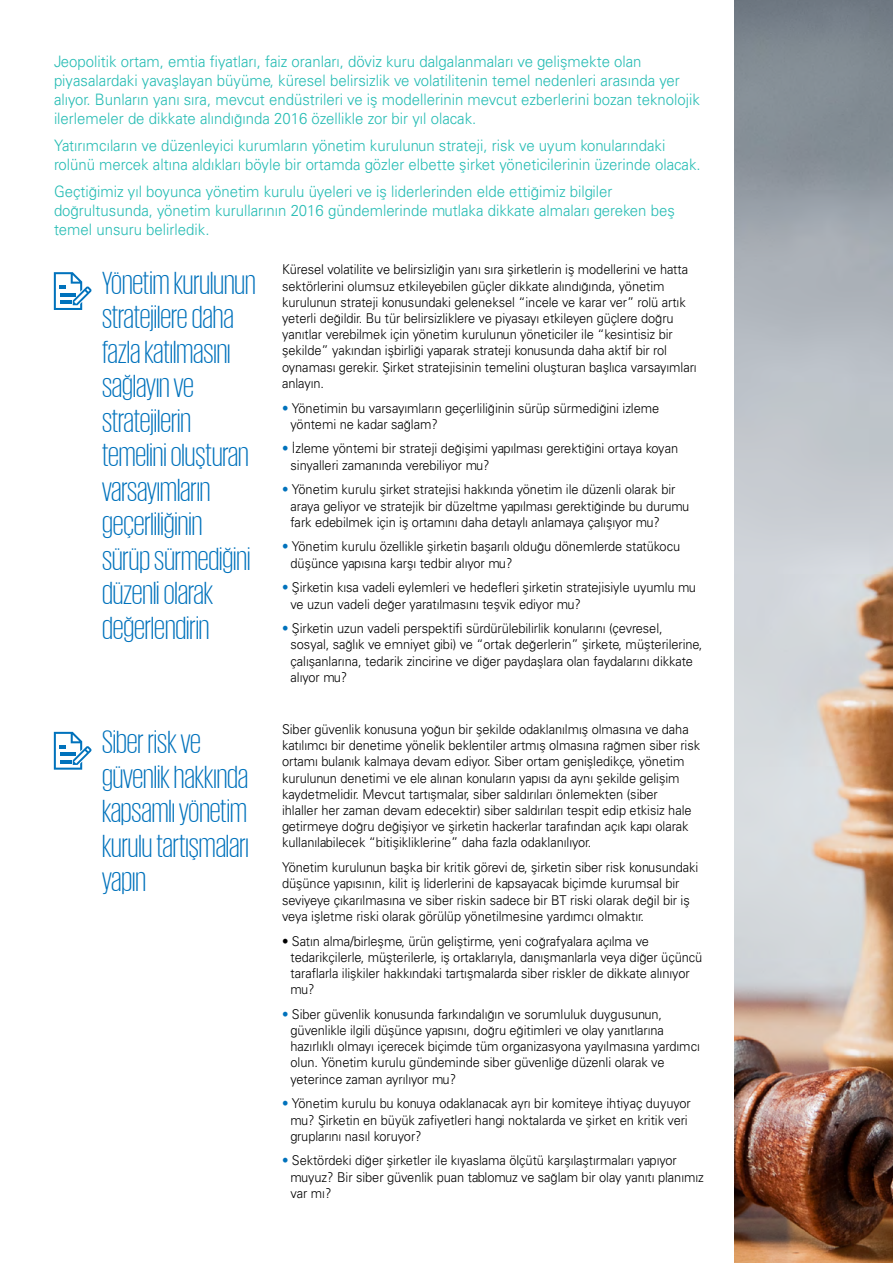
<style>
.page{position:relative;width:893px;height:1263px;background:#fff}
.page>*{position:absolute;margin:0;border:0;box-sizing:border-box;transform-origin:0 0}
.t1{font:300 33px/34.5px "KPMG";color:#0072bc}
.t2{font:15.75px/18.9px "Univers Light Tr";color:#26bcb4;scale:.95 1}
.t3{font:13.5px/16.2px "Univers Light Tr";letter-spacing:-.005em;color:#000;scale:.95 1}
.s1{color:#0072bc}
</style>
<div class="page">
<img style="left:734px;top:0;width:159px;height:1263px">
<svg style="left:54px;top:272px;width:38px;height:38px"></svg>
<svg style="left:54px;top:732px;width:38px;height:38px"></svg>
<p class="t2" style="left:54px;top:51px;width:681px">Jeopolitik ortam, emtia fiyatları, faiz oranları, döviz kuru dalgalanmaları ve gelişmekte olan piyasalardaki yavaşlayan büyüme, küresel belirsizlik ve volatilitenin temel nedenleri arasında yer alıyor. Bunların yanı sıra, mevcut endüstrileri ve iş modellerinin mevcut ezberlerini bozan teknolojik ilerlemeler de dikkate alındığında 2016 özellikle zor bir yıl olacak.</p>
<p class="t2" style="left:54px;top:136px;width:682px">Yatırımcıların ve düzenleyici kurumların yönetim kurulunun strateji, risk ve uyum konularındaki rolünü mercek altına aldıkları böyle bir ortamda gözler elbette şirket yöneticilerinin üzerinde olacak.</p>
<p class="t2" style="left:54px;top:182px;width:655px">Geçtiğimiz yıl boyunca yönetim kurulu üyeleri ve iş liderlerinden elde ettiğimiz bilgiler doğrultusunda, yönetim kurullarının 2016 gündemlerinde mutlaka dikkate almaları gereken beş temel unsuru belirledik.</p>
<p class="t3" style="left:282px;top:261px;width:438px">Küresel volatilite ve belirsizliğin yanı sıra şirketlerin iş modellerini ve hatta sektörlerini olumsuz etkileyebilen güçler dikkate alındığında, yönetim kurulunun strateji konusundaki geleneksel “incele ve karar ver” rolü artık yeterli değildir. Bu tür belirsizliklere ve piyasayı etkileyen güçlere doğru yanıtlar verebilmek için yönetim kurulunun yöneticiler ile “kesintisiz bir şekilde” yakından işbirliği yaparak strateji konusunda daha aktif bir rol oynaması gerekir. Şirket stratejisinin temelini oluşturan başlıca varsayımları anlayın.</p>
<p class="t3" style="left:291px;top:399px;width:390px;text-indent:-9px"><span class="s1">•</span> Yönetimin bu varsayımların geçerliliğinin sürüp sürmediğini izleme yöntemi ne kadar sağlam?</p>
<p class="t3" style="left:291px;top:440px;width:409px;text-indent:-9px"><span class="s1">•</span> İzleme yöntemi bir strateji değişimi yapılması gerektiğini ortaya koyan sinyalleri zamanında verebiliyor mu?</p>
<p class="t3" style="left:291px;top:481px;width:421px;text-indent:-9px"><span class="s1">•</span> Yönetim kurulu şirket stratejisi hakkında yönetim ile düzenli olarak bir araya geliyor ve stratejik bir düzeltme yapılması gerektiğinde bu durumu fark edebilmek için iş ortamını daha detaylı anlamaya çalışıyor mu?</p>
<p class="t3" style="left:291px;top:538px;width:412px;text-indent:-9px"><span class="s1">•</span> Yönetim kurulu özellikle şirketin başarılı olduğu dönemlerde statükocu düşünce yapısına karşı tedbir alıyor mu?</p>
<p class="t3" style="left:291px;top:579px;width:428px;text-indent:-9px"><span class="s1">•</span> Şirketin kısa vadeli eylemleri ve hedefleri şirketin stratejisiyle uyumlu mu ve uzun vadeli değer yaratılmasını teşvik ediyor mu?</p>
<p class="t3" style="left:291px;top:620px;width:435px;text-indent:-9px"><span class="s1">•</span> Şirketin uzun vadeli perspektifi sürdürülebilirlik konularını (çevresel, sosyal, sağlık ve emniyet gibi) ve “ortak değerlerin” şirkete, müşterilerine, çalışanlarına, tedarik zincirine ve diğer paydaşlara olan faydalarını dikkate alıyor mu?</p>
<p class="t3" style="left:282px;top:721px;width:442px">Siber güvenlik konusuna yoğun bir şekilde odaklanılmış olmasına ve daha katılımcı bir denetime yönelik beklentiler artmış olmasına rağmen siber risk ortamı bulanık kalmaya devam ediyor. Siber ortam genişledikçe, yönetim kurulunun denetimi ve ele alınan konuların yapısı da aynı şekilde gelişim kaydetmelidir. Mevcut tartışmalar, siber saldırıları önlemekten (siber<br>ihlaller her zaman devam edecektir) siber saldırıları tespit edip etkisiz hale getirmeye doğru değişiyor ve şirketin hackerlar tarafından açık kapı olarak kullanılabilecek “bitişikliklerine” daha fazla odaklanılıyor.</p>
<p class="t3" style="left:282px;top:859px;width:440px">Yönetim kurulunun başka bir kritik görevi de, şirketin siber risk konusundaki düşünce yapısının, kilit iş liderlerini de kapsayacak biçimde kurumsal bir seviyeye çıkarılmasına ve siber riskin sadece bir BT riski olarak değil bir iş veya işletme riski olarak görülüp yönetilmesine yardımcı olmaktır.</p>
<p class="t3" style="left:291px;top:932px;width:435px;text-indent:-9px">• Satın alma/birleşme, ürün geliştirme, yeni coğrafyalara açılma ve tedarikçilerle, müşterilerle, iş ortaklarıyla, danışmanlarla veya diğer üçüncü taraflarla ilişkiler hakkındaki tartışmalarda siber riskler de dikkate alınıyor mu?</p>
<p class="t3" style="left:291px;top:1005px;width:432px;text-indent:-9px"><span class="s1">•</span> Siber güvenlik konusunda farkındalığın ve sorumluluk duygusunun, güvenlikle ilgili düşünce yapısını, doğru eğitimleri ve olay yanıtlarına hazırlıklı olmayı içerecek biçimde tüm organizasyona yayılmasına yardımcı olun. Yönetim kurulu gündeminde siber güvenliğe düzenli olarak ve yeterince zaman ayrılıyor mu?</p>
<p class="t3" style="left:291px;top:1095px;width:423px;text-indent:-9px"><span class="s1">•</span> Yönetim kurulu bu konuya odaklanacak ayrı bir komiteye ihtiyaç duyuyor mu? Şirketin en büyük zafiyetleri hangi noktalarda ve şirket en kritik veri gruplarını nasıl koruyor?</p>
<p class="t3" style="left:291px;top:1152px;width:437px;text-indent:-9px"><span class="s1">•</span> Sektördeki diğer şirketler ile kıyaslama ölçütü karşılaştırmaları yapıyor muyuz? Bir siber güvenlik puan tablomuz ve sağlam bir olay yanıtı planımız var mı?</p>
<h1 class="t1" style="left:102px;top:265px;width:155px">Yönetim kurulunun stratejilere daha fazla katılmasını sağlayın ve stratejilerin temelini oluşturan varsayımların geçerliliğinin sürüp sürmediğini düzenli olarak değerlendirin</h1>
<h1 class="t1" style="left:102px;top:724px;width:148px">Siber risk ve güvenlik hakkında kapsamlı yönetim kurulu tartışmaları yapın</h1>
</div>
